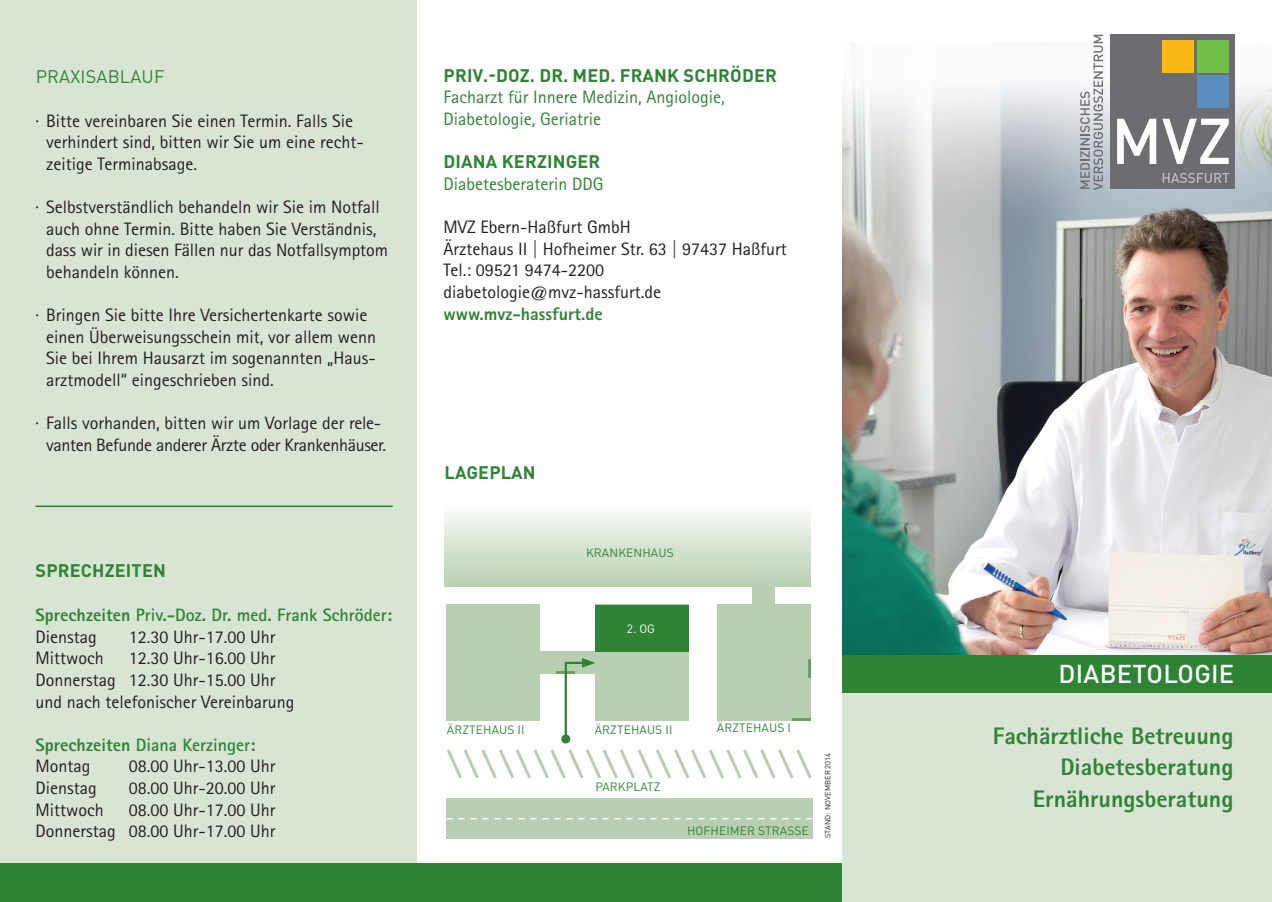
<style>
.page{position:relative;width:1272px;height:902px;background:#fff}
.page>*{position:absolute;margin:0;border:0;box-sizing:border-box;transform-origin:0 0}
.t1{font:500 25.5px "DIN Pro";letter-spacing:.01em;color:#fff}
.t2{font:800 24px/31.5px "Agfa Rotis Sans Serif";color:#2e8434;text-align:right}
.t3{font:18px/21.6px "Agfa Rotis Sans Serif";color:#231f20}
.t4{font:18px/21.6px "Agfa Rotis Sans Serif";letter-spacing:-.02em;color:#231f20;text-align:center}
.t5{font:700 18px/21.6px "Agfa Rotis Sans Serif";color:#2e8434}
.t6{font:18px/21.6px "Agfa Rotis Sans Serif";color:#2e8434}
.t7{font:700 18px "DIN Pro";letter-spacing:.01em;color:#2e8434}
.t8{font:800 18px "Agfa Rotis Sans Serif";color:#2e8434}
.t9{font:18px "DIN Pro";letter-spacing:.01em;color:#2e8434}
.t10{font:12px "DIN Pro";letter-spacing:.01em;color:#2e8434}
.t11{font:12px "DIN Pro";color:#fff}
.t12{font:7.5px "DIN Pro";letter-spacing:.01em;color:#231f20}
.s1{font-weight:800}
.s2{font-weight:400;color:#231f20}
</style>
<div class="page">
<div style="left:752px;top:583px;width:22px;height:44px;background:#b8cfb1"></div>
<div style="left:521px;top:651px;width:89px;height:23px;background:#b8cfb1"></div>
<div style="left:0;top:0;width:417px;height:901px;background:#d9e5d4"></div>
<div style="left:0;top:863px;width:842px;height:38px;background:#2e8434"></div>
<div style="left:594px;top:604px;width:94px;height:116px;background:#b8cfb1"></div>
<div style="left:446px;top:604px;width:93px;height:116px;background:#b8cfb1"></div>
<div style="left:716px;top:604px;width:94px;height:116px;background:#b8cfb1"></div>
<div style="left:444px;top:504px;width:366px;height:83px;background:linear-gradient(to bottom,#fcfdfc,#b6ceaf)"></div>
<div style="left:445px;top:798px;width:367px;height:40px;background:#b8cfb1"></div>
<svg style="left:446px;top:818px;width:366px;height:1px"></svg>
<svg style="left:446px;top:658px;width:366px;height:121px"></svg>
<img style="left:842px;top:43px;width:429px;height:612px">
<div style="left:1110px;top:35px;width:124px;height:154px;background:#6c6d70"></div>
<svg style="left:1162px;top:173px;width:67px;height:10px"></svg>
<div style="left:1162px;top:40px;width:31px;height:33px;background:#fcb814"></div>
<div style="left:1196px;top:40px;width:32px;height:33px;background:#71bf44"></div>
<div style="left:1196px;top:76px;width:32px;height:32px;background:#5c8dc0"></div>
<svg style="left:1117px;top:119px;width:39px;height:45px"></svg>
<svg style="left:1162px;top:119px;width:66px;height:45px"></svg>
<svg style="left:1080px;top:35px;width:23px;height:155px"></svg>
<div style="left:842px;top:655px;width:429px;height:38px;background:#2e8434"></div>
<div style="left:842px;top:693px;width:429px;height:208px;background:#d9e5d4"></div>
<div style="left:594px;top:604px;width:94px;height:47px;background:#2e8434"></div>
<hr style="left:36px;top:505px;width:356px;height:2px;background:#2e8434">
<p class="t9" style="left:36px;top:65px;width:130px">PRAXISABLAUF</p>
<p class="t3" style="left:46px;top:110px;width:319px;text-indent:-10px">· Bitte vereinbaren Sie einen Termin. Falls Sie verhindert sind, bitten wir Sie um eine recht&shy;zeitige Terminabsage.</p>
<p class="t3" style="left:46px;top:196px;width:343px;text-indent:-10px">· Selbstverständlich behandeln wir Sie im Notfall auch ohne Termin. Bitte haben Sie Verständnis, dass wir in diesen Fällen nur das Notfallsymptom behandeln können.</p>
<p class="t3" style="left:46px;top:304px;width:331px;text-indent:-10px">· Bringen Sie bitte Ihre Versichertenkarte sowie einen Überweisungsschein mit, vor allem wenn Sie bei Ihrem Hausarzt im sogenannten „Haus&shy;arztmodell“ eingeschrieben sind.</p>
<p class="t4" style="left:36px;top:412px;width:352px">· Falls vorhanden, bitten wir um Vorlage der rele&shy;vanten Befunde anderer Ärzte oder Krankenhäuser.</p>
<p class="t7" style="left:36px;top:558px;width:132px">SPRECHZEITEN</p>
<p class="t5" style="left:36px;top:603px;width:358px"><span class="s1">Sprechzeiten</span> Priv.-Doz. Dr. med. Frank Schröder:<br><span class="s2">Dienstag</span></p>
<p class="t3" style="left:129px;top:625px;width:148px">12.30 Uhr-17.00 Uhr</p>
<p class="t3" style="left:36px;top:647px;width:260px;text-indent:93px">12.30 Uhr-16.00 Uhr<br>Donnerstag 12.30 Uhr-15.00 Uhr und nach telefonischer Vereinbarung</p>
<p class="t5" style="left:36px;top:733px;width:221px"><span class="s1">Sprechzeiten</span> Diana Kerzinger:<br><span class="s2">Montag</span></p>
<p class="t3" style="left:36px;top:647px;width:70px">Mittwoch</p>
<p class="t3" style="left:129px;top:755px;width:148px">08.00 Uhr-13.00 Uhr</p>
<p class="t3" style="left:36px;top:777px;width:63px">Dienstag</p>
<p class="t3" style="left:129px;top:777px;width:148px">08.00 Uhr-20.00 Uhr</p>
<p class="t3" style="left:36px;top:798px;width:70px">Mittwoch</p>
<p class="t3" style="left:36px;top:798px;width:241px;text-align:right">08.00 Uhr-17.00 Uhr<br>Donnerstag 08.00 Uhr-17.00 Uhr</p>
<p class="t7" style="left:443px;top:63px;width:335px">PRIV.-DOZ. DR. MED. FRANK SCHRÖDER</p>
<p class="t6" style="left:443px;top:86px;width:283px">Facharzt für Innere Medizin, Angiologie,<br>Diabetologie, Geriatrie</p>
<p class="t7" style="left:443px;top:149px;width:158px">DIANA KERZINGER</p>
<p class="t6" style="left:443px;top:173px;width:161px">Diabetesberaterin DDG</p>
<p class="t3" style="left:443px;top:216px;width:345px">MVZ Ebern-Haßfurt GmbH<br>Ärztehaus II | Hofheimer Str. 63 | 97437 Haßfurt<br>Tel.: 09521 9474-2200 diabetologie@mvz-hassfurt.de</p>
<p class="t8" style="left:443px;top:302px;width:161px">www.mvz-hassfurt.de</p>
<p class="t7" style="left:444px;top:460px;width:93px">LAGEPLAN</p>
<p class="t10" style="left:586px;top:544px;width:89px">KRANKENHAUS</p>
<p class="t11" style="left:626px;top:620px;width:30px">2. OG</p>
<p class="t10" style="left:447px;top:721px;width:79px">ÄRZTEHAUS II</p>
<p class="t10" style="left:594px;top:721px;width:79px">ÄRZTEHAUS II</p>
<p class="t10" style="left:717px;top:719px;width:76px">ÄRZTEHAUS I</p>
<p class="t10" style="left:595px;top:778px;width:67px">PARKPLATZ</p>
<p class="t10" style="left:687px;top:822px;width:123px">HOFHEIMER STRASSE</p>
<p class="t12" style="left:822px;top:838px;width:87px;rotate:-90deg">STAND: NOVEMBER 2014</p>
<h1 class="t1" style="left:1058px;top:656px;width:177px">DIABETOLOGIE</h1>
<h2 class="t2" style="left:992px;top:719px;width:242px">Fachärztliche Betreuung<br>Diabetesberatung<br>Ernährungsberatung</h2>
</div>
